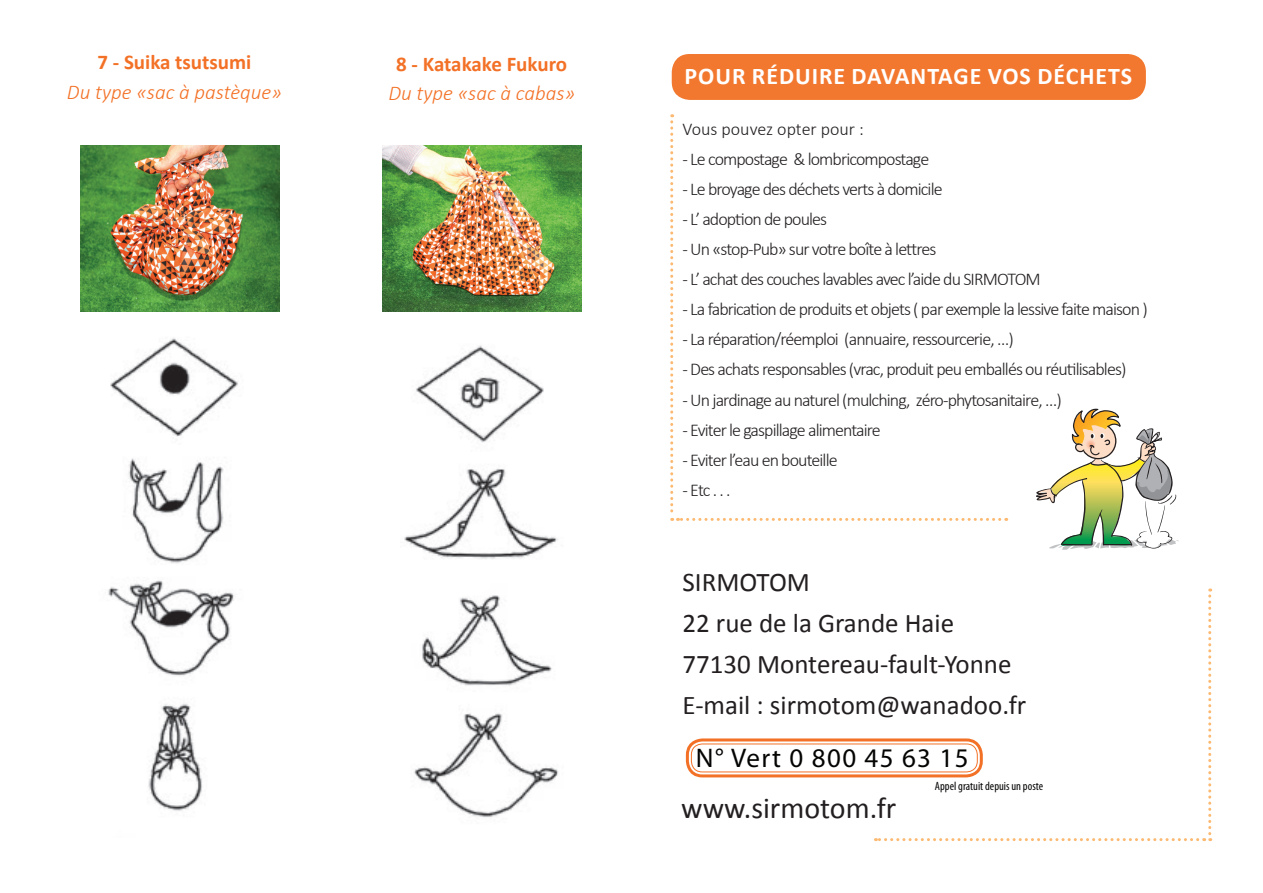
<style>
.page{position:relative;width:1263px;height:893px;background:#fff}
.page>*{position:absolute;margin:0;border:0;box-sizing:border-box;transform-origin:0 0}
.t1{font:30px "Calibri";color:#231f20}
.t2{font:27px/41px "Calibri";color:#231f20}
.t3{font:27px "Myriad Pro";letter-spacing:.05em;color:#040503}
.t4{font:700 24px "Calibri";letter-spacing:.04em;color:#fff}
.t5{font:italic 300 21px "Calibri";color:#f37126}
.t6{font:700 21px "Calibri";color:#f37126}
.t7{font:300 18px "Calibri";letter-spacing:-.05em;color:#231f20}
.t8{font:300 18px "Calibri";color:#231f20}
.t9{font:condensed 12px "Myriad Pro";color:#040503}
.s1{color:#fff}
.s2{font-size:18px;color:#fff}
</style>
<div class="page">
<div style="left:672px;top:54px;width:474px;height:46px;background:#f3782f;border-radius:18px"></div>
<svg style="left:1036px;top:408px;width:143px;height:142px"></svg>
<svg style="left:670px;top:114px;width:330px;height:407px"></svg>
<svg style="left:875px;top:838px;width:323px;height:3px"></svg>
<svg style="left:1204px;top:588px;width:7px;height:253px"></svg>
<div style="left:686px;top:738px;width:297px;height:39px;border:3px solid #f37126;border-radius:15px"></div>
<div style="left:691px;top:743px;width:287px;height:29px;border:1px solid #f37126;border-radius:11px"></div>
<img style="left:108px;top:338px;width:130px;height:473px">
<img style="left:81px;top:146px;width:198px;height:165px">
<img style="left:382px;top:146px;width:199px;height:165px">
<img style="left:404px;top:345px;width:155px;height:473px">
<p class="t6" style="left:97px;top:49px;width:155px">7 - Suika tsutsumi</p>
<p class="t5" style="left:67px;top:79px;width:216px">Du type «sac à pastèque»</p>
<p class="t6" style="left:396px;top:50px;width:172px">8 - Katakake Fukuro</p>
<p class="t5" style="left:388px;top:80px;width:188px">Du type «sac à cabas»</p>
<h3 class="t4" style="left:684px;top:61px;width:449px">POUR RÉDUIRE DAVANTAGE VOS DÉCHETS</h3>
<p class="t8" style="left:682px;top:118px;width:183px">Vous pouvez opter pour :</p>
<p class="t7" style="left:682px;top:148px;width:248px">- Le compostage &amp; lombricompostage</p>
<p class="t7" style="left:682px;top:178px;width:262px">- Le broyage des déchets verts à domicile</p>
<p class="t7" style="left:682px;top:208px;width:146px">- L’ adoption de poules</p>
<p class="t7" style="left:682px;top:238px;width:256px">- Un «stop-Pub» sur votre boîte à lettres</p>
<p class="t7" style="left:682px;top:268px;width:360px">- L’ achat des couches lavables avec l’aide du SIRMOTOM</p>
<p class="t7" style="left:682px;top:298px;width:467px">- La fabrication de produits et objets ( par exemple la lessive faite maison )</p>
<p class="t7" style="left:682px;top:328px;width:333px">- La réparation/réemploi (annuaire, ressourcerie, …)</p>
<p class="t7" style="left:682px;top:358px;width:445px">- Des achats responsables (vrac, produit peu emballés ou réutilisables)</p>
<p class="t7" style="left:682px;top:388px;width:381px">- Un jardinage au naturel (mulching, zéro-phytosanitaire, …)</p>
<p class="t7" style="left:682px;top:419px;width:200px">- Eviter le gaspillage alimentaire</p>
<p class="t7" style="left:682px;top:449px;width:157px">- Eviter l’eau en bouteille</p>
<p class="t7" style="left:682px;top:479px;width:49px">- Etc . . .</p>
<h2 class="t2" style="left:682px;top:562px;width:345px">SIRMOTOM<br>22 rue de la Grande Haie<br>77130 Montereau-fault-Yonne<br>E-mail : sirmotom@wanadoo.fr</h2>
<h2 class="t3" style="left:696px;top:741px;width:274px">N° Vert 0 800 45 63 15</h2>
<h1 class="t1" style="left:681px;top:789px;width:217px">www.sirmotom.fr</h1>
<p class="t9" style="left:935px;top:779px;width:127px">Appel gratuit depuis un poste <span class="s1">x</span><span class="s2">e</span></p>
</div>
